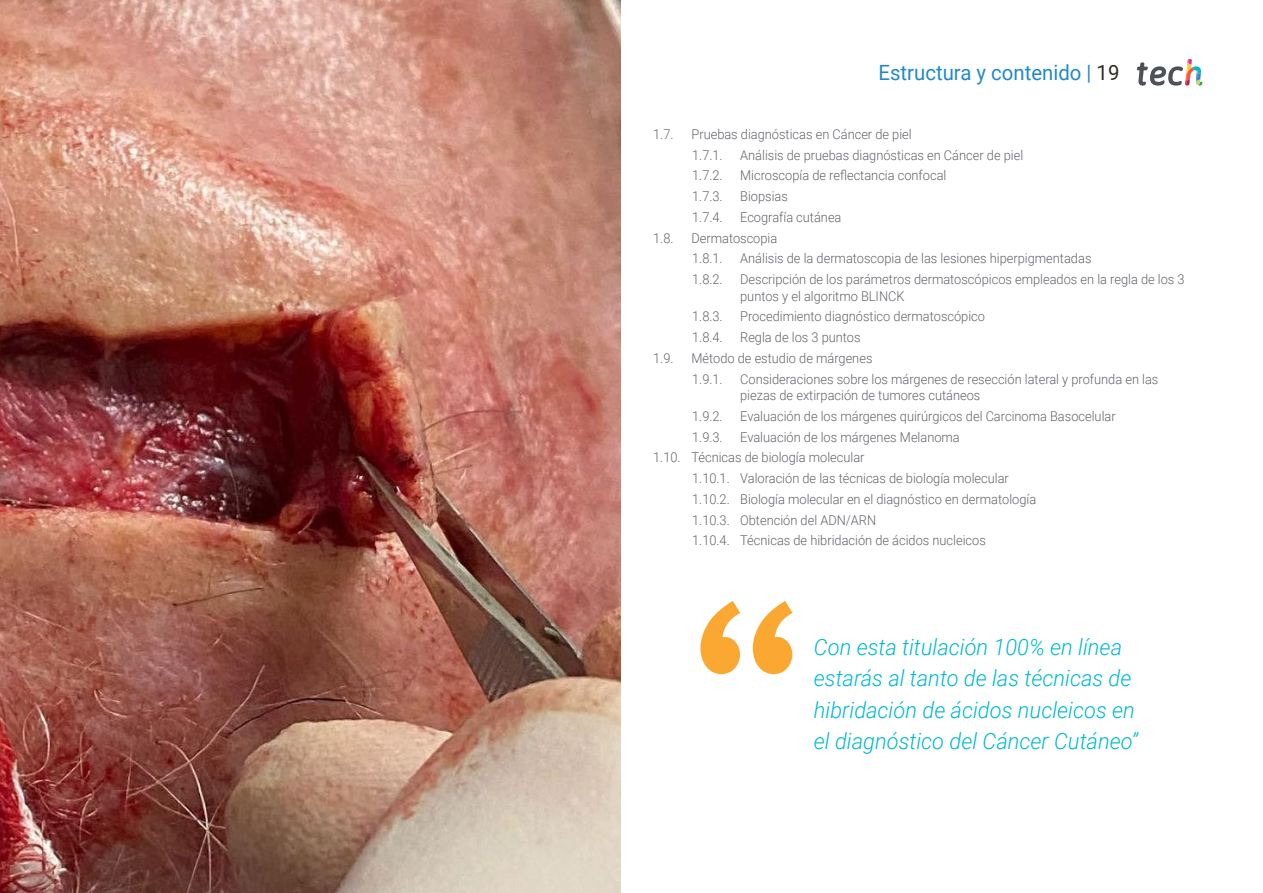
<style>
.page{position:relative;width:1263px;height:893px;background:#fff}
.page>*{position:absolute;margin:0;border:0;box-sizing:border-box;transform-origin:0 0}
.t1{font:italic 300 22.5px/31.5px "Roboto";color:#00bacf}
.t2{font:21px "Roboto";color:#2289ca}
.t3{font:300 13.5px/20.7px "Roboto";color:#61646a;scale:.95 1}
.s1{color:#312e20}
</style>
<div class="page">
<img style="left:0;top:0;width:621px;height:893px">
<svg style="left:1137px;top:59px;width:65px;height:27px"></svg>
<svg style="left:700px;top:601px;width:92px;height:73px"></svg>
<h2 class="t2" style="left:878px;top:57px;width:242px">Estructura y contenido | <span class="s1">19</span></h2>
<p class="t3" style="left:653px;top:123px;width:23px">1.7.</p>
<p class="t3" style="left:691px;top:123px;width:233px">Pruebas diagnósticas en Cáncer de piel<br>1.7.1.</p>
<p class="t3" style="left:740px;top:144px;width:299px">Análisis de pruebas diagnósticas en Cáncer de piel</p>
<p class="t3" style="left:692px;top:165px;width:34px">1.7.2.</p>
<p class="t3" style="left:740px;top:165px;width:219px">Microscopía de reflectancia confocal</p>
<p class="t3" style="left:692px;top:185px;width:34px">1.7.3.</p>
<p class="t3" style="left:740px;top:185px;width:52px">Biopsias</p>
<p class="t3" style="left:692px;top:206px;width:34px">1.7.4.</p>
<p class="t3" style="left:740px;top:206px;width:108px">Ecografía cutánea</p>
<p class="t3" style="left:653px;top:227px;width:23px">1.8.</p>
<p class="t3" style="left:691px;top:227px;width:92px">Dermatoscopia<br>1.8.1.</p>
<p class="t3" style="left:740px;top:248px;width:371px">Análisis de la dermatoscopia de las lesiones hiperpigmentadas</p>
<p class="t3" style="left:692px;top:268px;width:34px">1.8.2.</p>
<p class="t3" style="left:740px;top:270px;width:469px;line-height:16.5px">Descripción de los parámetros dermatoscópicos empleados en la regla de los 3 puntos y el algoritmo BLINCK</p>
<p class="t3" style="left:692px;top:306px;width:34px">1.8.3.</p>
<p class="t3" style="left:740px;top:306px;width:259px">Procedimiento diagnóstico dermatoscópico</p>
<p class="t3" style="left:692px;top:326px;width:34px">1.8.4.</p>
<p class="t3" style="left:740px;top:326px;width:128px">Regla de los 3 puntos</p>
<p class="t3" style="left:653px;top:347px;width:23px">1.9.</p>
<p class="t3" style="left:691px;top:347px;width:192px">Método de estudio de márgenes<br>1.9.1.</p>
<p class="t3" style="left:740px;top:370px;width:442px;line-height:16.5px">Consideraciones sobre los márgenes de resección lateral y profunda en las piezas de extirpación de tumores cutáneos</p>
<p class="t3" style="left:692px;top:405px;width:34px">1.9.2.</p>
<p class="t3" style="left:740px;top:405px;width:397px">Evaluación de los márgenes quirúrgicos del Carcinoma Basocelular</p>
<p class="t3" style="left:692px;top:426px;width:34px">1.9.3.</p>
<p class="t3" style="left:653px;top:426px;width:324px;text-indent:87px">Evaluación de los márgenes Melanoma<br>1.10. Técnicas de biología molecular</p>
<p class="t3" style="left:692px;top:467px;width:364px">1.10.1. Valoración de las técnicas de biología molecular 1.10.2. Biología molecular en el diagnóstico en dermatología 1.10.3. Obtención del ADN/ARN<br>1.10.4. Técnicas de hibridación de ácidos nucleicos</p>
<h1 class="t1" style="left:814px;top:630px;width:325px">Con esta titulación 100% en línea estarás al tanto de las técnicas de hibridación de ácidos nucleicos en el diagnóstico del Cáncer Cutáneo”</h1>
</div>
